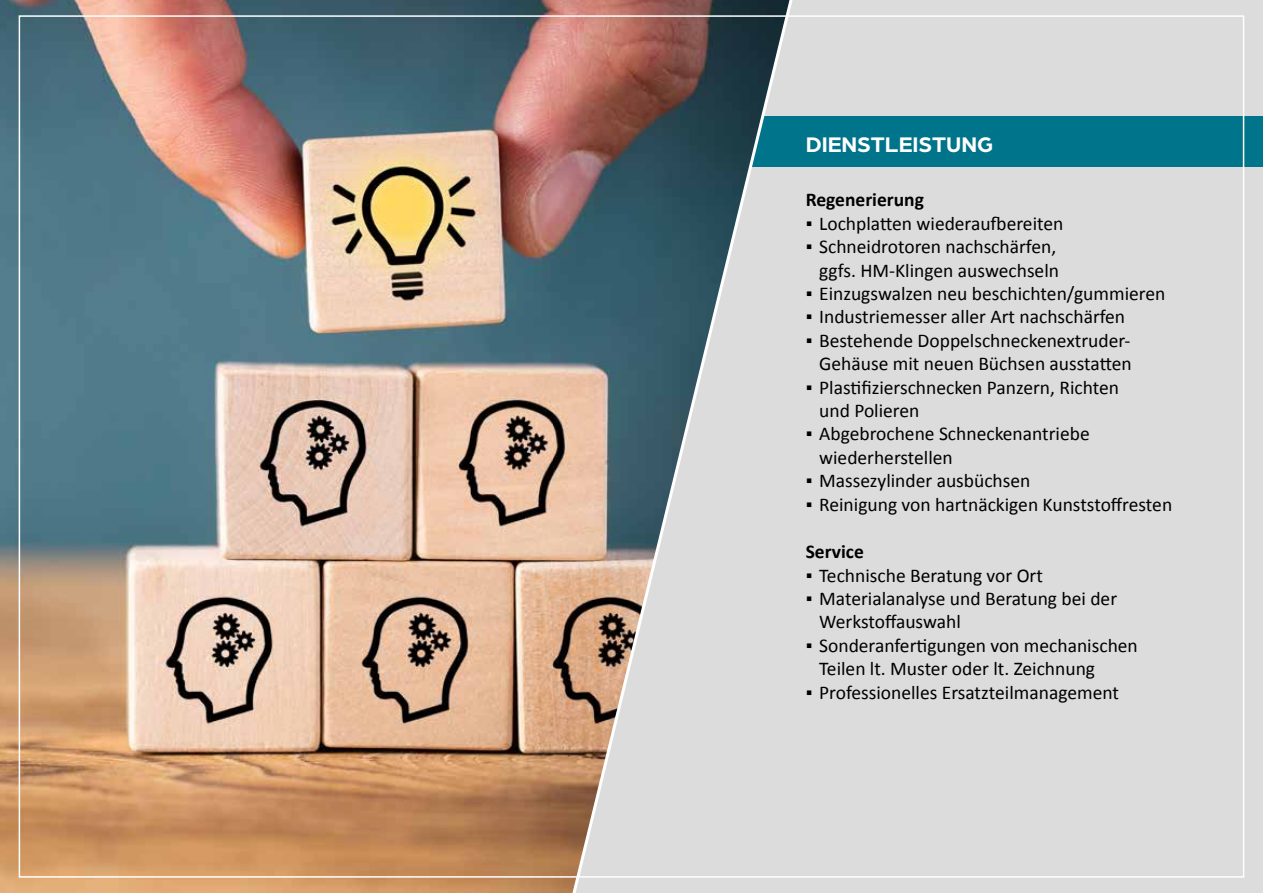
<style>
.page{position:relative;width:1263px;height:893px;background:#dddcdc}
.page>*{position:absolute;margin:0;border:0;box-sizing:border-box;transform-origin:0 0}
.t1{font:700 22.5px "Arboria";color:#fff}
.t2{font:19.5px/23.4px "Calibri";color:#000}
.t3{font:700 19.5px "Calibri";color:#000}
</style>
<div class="page">
<div style="left:642px;top:116px;width:621px;height:51px;background:#00748a"></div>
<img style="left:0;top:0;width:793px;height:893px">
<p class="t1" style="left:806px;top:129px;width:189px">DIENSTLEISTUNG</p>
<p class="t3" style="left:806px;top:187px;width:120px">Regenerierung</p>
<p class="t2" style="left:806px;top:212px;width:259px">▪ Lochplatten wiederaufbereiten</p>
<p class="t2" style="left:806px;top:235px;width:255px;text-align:right">▪ Schneidrotoren nachschärfen, ggfs. HM-Klingen auswechseln</p>
<p class="t2" style="left:806px;top:282px;width:361px">▪ Einzugswalzen neu beschichten/gummieren</p>
<p class="t2" style="left:806px;top:305px;width:321px">▪ Industriemesser aller Art nachschärfen</p>
<p class="t2" style="left:806px;top:329px;width:328px;text-align:right">▪ Bestehende Doppelschneckenextruder-<br>Gehäuse mit neuen Büchsen ausstatten</p>
<p class="t2" style="left:819px;top:375px;width:301px;text-indent:-13px">▪ Plastifizierschnecken Panzern, Richten und Polieren</p>
<p class="t2" style="left:819px;top:422px;width:272px;text-indent:-13px">▪ Abgebrochene Schneckenantriebe wiederherstellen</p>
<p class="t2" style="left:806px;top:469px;width:226px">▪ Massezylinder ausbüchsen</p>
<p class="t2" style="left:806px;top:492px;width:368px">▪ Reinigung von hartnäckigen Kunststoffresten</p>
<p class="t3" style="left:806px;top:539px;width:60px">Service</p>
<p class="t2" style="left:806px;top:563px;width:239px">▪ Technische Beratung vor Ort</p>
<p class="t2" style="left:819px;top:587px;width:299px;text-indent:-13px">▪ Materialanalyse und Beratung bei der<br>Werkstoffauswahl</p>
<p class="t2" style="left:819px;top:634px;width:320px;text-indent:-13px">▪ Sonderanfertigungen von mechanischen<br>Teilen lt. Muster oder lt. Zeichnung</p>
<p class="t2" style="left:806px;top:680px;width:315px">▪ Professionelles Ersatzteilmanagement</p>
</div>
